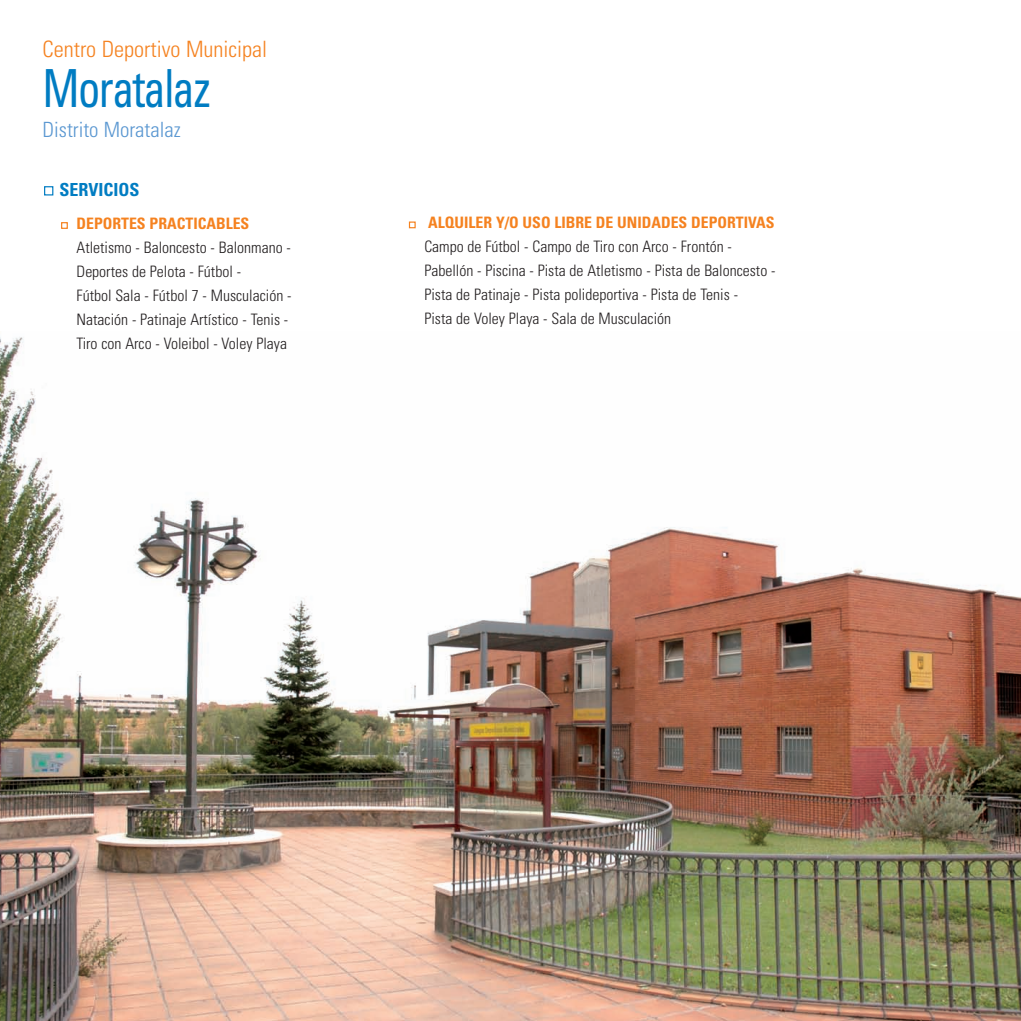
<style>
.page{position:relative;width:1021px;height:1021px;background:#fff}
.page>*{position:absolute;margin:0;border:0;box-sizing:border-box;transform-origin:0 0}
.t1{font:condensed 52.5px "Univers";letter-spacing:-.035em;color:#007cc2;scale:.85 1}
.t2{font:300 condensed 22.5px "Univers";color:#f58220}
.t3{font:300 condensed 21px "Univers";color:#5a97d1}
.t4{font:700 condensed 18px "Univers";color:#007cc2}
.t5{font:300 condensed 15.75px/24px "Univers";color:#231f20}
.t6{font:700 condensed 15.75px "Univers";color:#f58220}
</style>
<div class="page">
<img style="left:0;top:337px;width:1020px;height:683px">
<div style="left:61px;top:222px;width:7px;height:7px;border:1px solid #f58220"></div>
<div style="left:44px;top:186px;width:9px;height:9px;border:1px solid #007cc2"></div>
<div style="left:409px;top:221px;width:6px;height:7px;border:1px solid #f58220"></div>
<h2 class="t2" style="left:43px;top:41px;width:226px">Centro Deportivo Municipal</h2>
<h1 class="t1" style="left:43px;top:69px;width:199px">Moratalaz</h1>
<h3 class="t3" style="left:43px;top:122px;width:140px">Distrito Moratalaz</h3>
<p class="t4" style="left:60px;top:182px;width:82px">SERVICIOS</p>
<p class="t6" style="left:77px;top:217px;width:174px">DEPORTES PRACTICABLES</p>
<p class="t5" style="left:77px;top:237px;width:216px">Atletismo - Baloncesto - Balonmano - Deportes de Pelota - Fútbol -<br>Fútbol Sala - Fútbol 7 - Musculación - Natación - Patinaje Artístico - Tenis - Tiro con Arco - Voleibol - Voley Playa</p>
<p class="t6" style="left:428px;top:217px;width:348px">ALQUILER Y/O USO LIBRE DE UNIDADES DEPORTIVAS</p>
<p class="t5" style="left:424px;top:236px;width:353px">Campo de Fútbol - Campo de Tiro con Arco - Frontón - Pabellón - Piscina - Pista de Atletismo - Pista de Baloncesto - Pista de Patinaje - Pista polideportiva - Pista de Tenis -<br>Pista de Voley Playa - Sala de Musculación</p>
</div>
